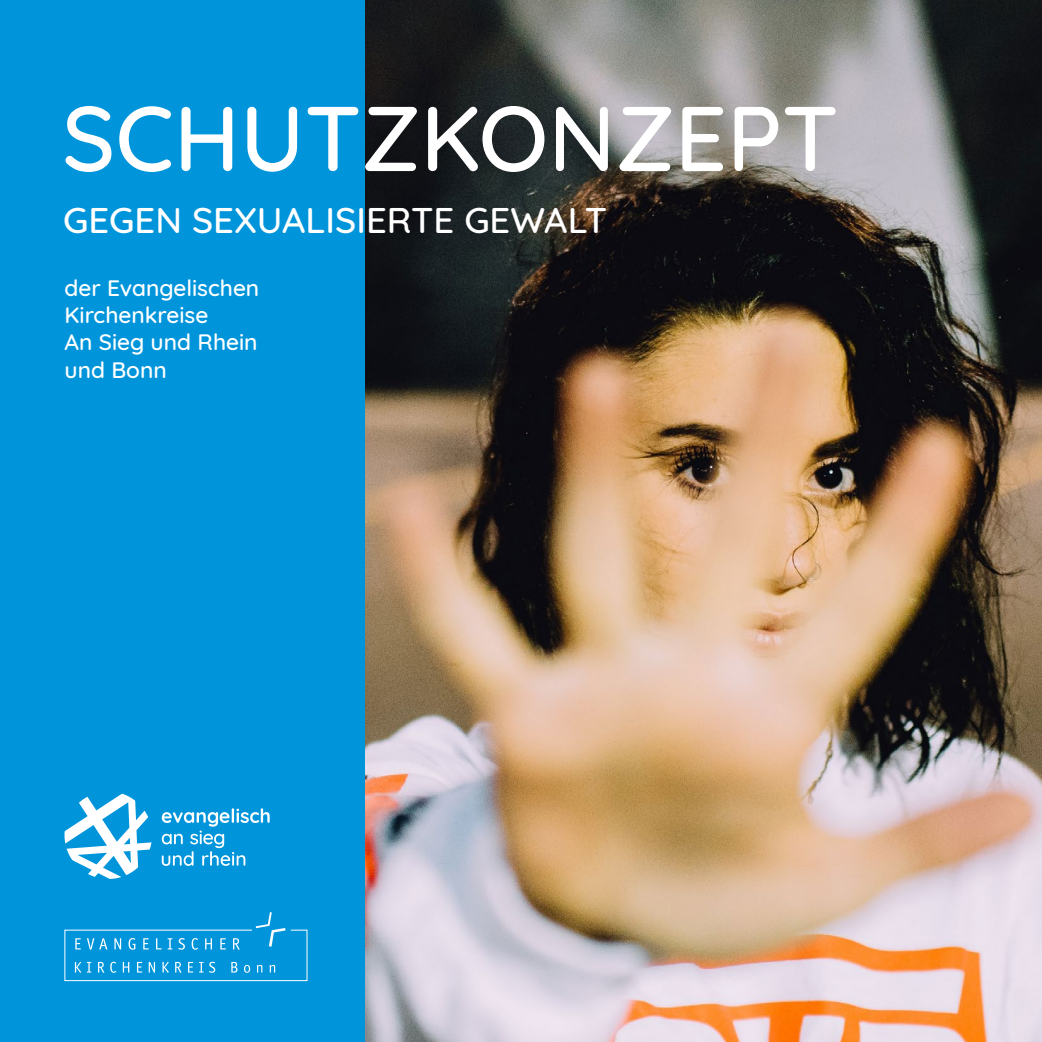
<style>
.page{position:relative;width:1042px;height:1042px;background:#fff}
.page>*{position:absolute;margin:0;border:0;box-sizing:border-box;transform-origin:0 0}
.H1_Titel{font:500 91.7px "Quicksand";color:#fff}
.H2_Titel{font:500 36.4px "Quicksand";color:#fff}
.H2_Titel-2{font:500 22.75px/27.3px "Quicksand";color:#fff}
</style>
<div class="page">
<img style="left:365px;top:0;width:677px;height:1042px">
<div style="left:0;top:0;width:365px;height:1042px;background:#0095db"></div>
<svg style="left:75px;top:938px;width:6px;height:11px"></svg>
<svg style="left:87px;top:938px;width:20px;height:11px"></svg>
<svg style="left:114px;top:938px;width:7px;height:11px"></svg>
<svg style="left:129px;top:938px;width:6px;height:11px"></svg>
<svg style="left:143px;top:938px;width:6px;height:11px"></svg>
<svg style="left:156px;top:938px;width:6px;height:11px"></svg>
<svg style="left:168px;top:938px;width:4px;height:11px"></svg>
<svg style="left:178px;top:938px;width:7px;height:11px"></svg>
<svg style="left:192px;top:938px;width:6px;height:11px"></svg>
<svg style="left:205px;top:938px;width:7px;height:11px"></svg>
<svg style="left:220px;top:938px;width:6px;height:11px"></svg>
<svg style="left:233px;top:938px;width:7px;height:11px"></svg>
<svg style="left:75px;top:961px;width:6px;height:12px"></svg>
<svg style="left:87px;top:962px;width:4px;height:10px"></svg>
<svg style="left:98px;top:962px;width:6px;height:11px"></svg>
<svg style="left:110px;top:961px;width:6px;height:12px"></svg>
<svg style="left:123px;top:962px;width:6px;height:10px"></svg>
<svg style="left:137px;top:962px;width:5px;height:10px"></svg>
<svg style="left:149px;top:962px;width:6px;height:10px"></svg>
<svg style="left:162px;top:961px;width:7px;height:12px"></svg>
<svg style="left:175px;top:962px;width:6px;height:11px"></svg>
<svg style="left:188px;top:962px;width:5px;height:10px"></svg>
<svg style="left:199px;top:961px;width:16px;height:12px"></svg>
<svg style="left:231px;top:962px;width:6px;height:10px"></svg>
<svg style="left:244px;top:965px;width:6px;height:8px"></svg>
<svg style="left:257px;top:965px;width:5px;height:7px"></svg>
<svg style="left:269px;top:965px;width:6px;height:7px"></svg>
<div style="left:64px;top:930px;width:243px;height:51px;border:1px solid #fff"></div>
<div style="left:252px;top:910px;width:39px;height:39px;background:#0095db;border-radius:2px"></div>
<svg style="left:256px;top:912px;width:29px;height:34px"></svg>
<svg style="left:64px;top:793px;width:88px;height:86px"></svg>
<svg style="left:162px;top:808px;width:108px;height:58px"></svg>
<h1 class="H1_Titel" style="left:62px;top:64px;width:778px">SCHUTZKONZEPT</h1>
<h2 class="H2_Titel" style="left:63px;top:191px;width:545px">GEGEN SEXUALISIERTE GEWALT</h2>
<h2 class="H2_Titel-2" style="left:64px;top:272px;width:196px">der Evangelischen<br>Kirchenkreise<br>An Sieg und Rhein und Bonn</h2>
</div>
